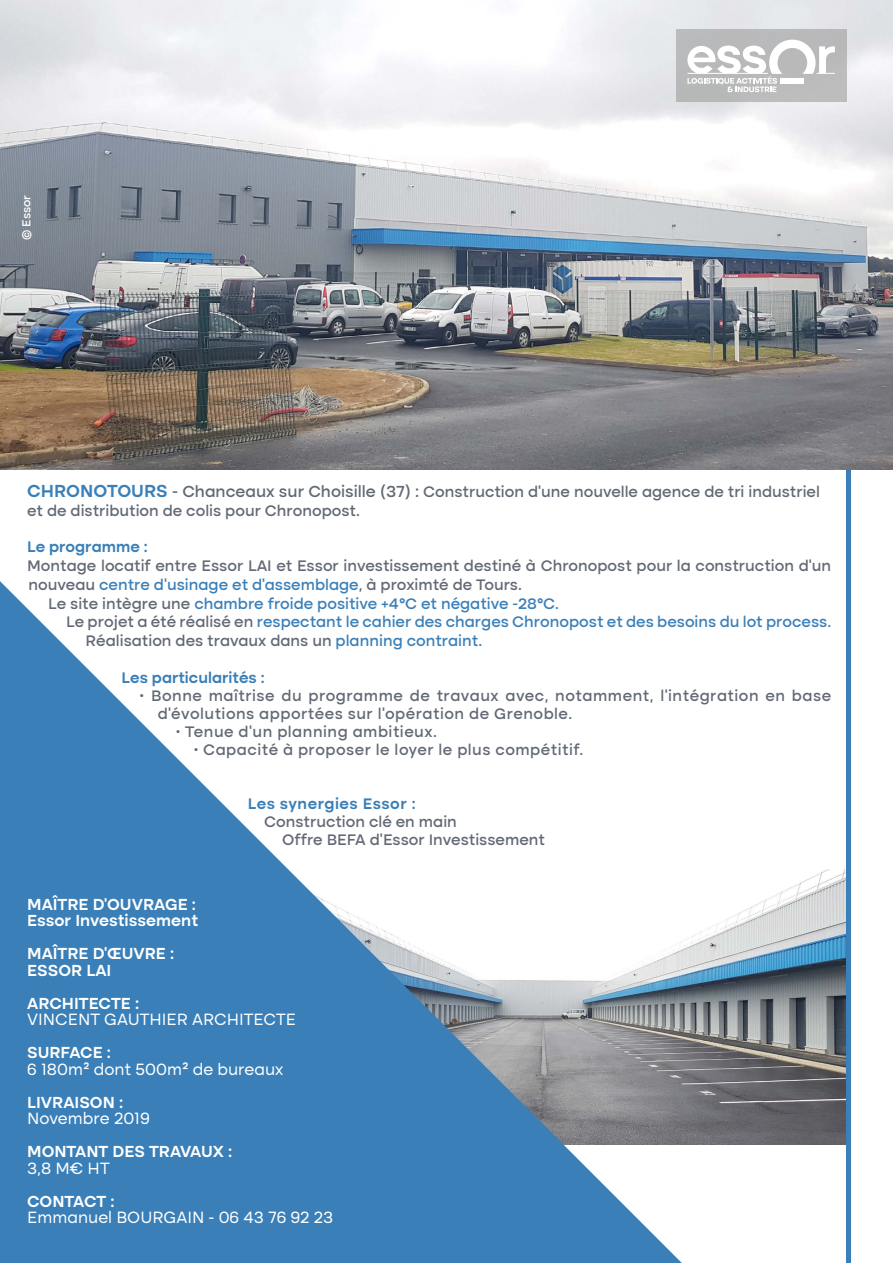
<style>
.page{position:relative;width:893px;height:1263px;background:#fff}
.page>*{position:absolute;margin:0;border:0;box-sizing:border-box;transform-origin:0 0}
.t1{font:600 16.5px/16.5px "Altone";color:#fff}
.t2{font:16.5px "Altone";color:#fff}
.t3{font:500 15.75px/18px "Altone";color:#626975}
.t4{font:500 15.75px "Altone";color:#3a7fb8}
.t5{font:500 15.75px/18px "Altone";letter-spacing:.03em;color:#626975}
.t6{font:600 15.75px "Altone";color:#3a7fb8}
.t7{font:600 15.75px "Altone";letter-spacing:.03em;color:#3a7fb8}
.t8{font:500 12px "Altone";color:#fff}
.s1{font-weight:600;font-size:18px;color:#3a7fb8}
.s2{font-size:16.5px}
.s3{color:#626975}
.s4{color:#3a7fb8}
</style>
<div class="page">
<img style="left:682px;top:869px;width:164px;height:276px">
<hr style="left:846px;top:0;width:4px;height:1263px;background:#3a7fb8">
<img style="left:0;top:0;width:893px;height:470px">
<svg style="left:0;top:581px;width:682px;height:682px;fill:#3b7fb8"></svg>
<div style="left:676px;top:30px;width:170px;height:72px;background:#b9babb"></div>
<svg style="left:687px;top:40px;width:148px;height:52px"></svg>
<p class="t8" style="left:21px;top:240px;width:47px;rotate:-90deg">© Essor</p>
<p class="t3" style="left:27px;top:483px;width:794px;line-height:18.9px"><span class="s1">CHRONOTOURS</span> <span class="s2">- Chanceaux sur Choisille (37) :</span> Construction d’une nouvelle agence de tri industriel et de distribution de colis pour Chronopost.</p>
<p class="t6" style="left:27px;top:539px;width:122px">Le programme :</p>
<p class="t3" style="left:27px;top:557px;width:805px">Montage locatif entre Essor LAI et Essor investissement destiné à Chronopost pour la construction d’un</p>
<p class="t4" style="left:29px;top:577px;width:495px"><span class="s3">nouveau</span> centre d’usinage et d’assemblage<span class="s3">, à proximté de Tours.</span></p>
<p class="t4" style="left:48px;top:596px;width:512px"><span class="s3">Le site intègre une</span> chambre froide positive +4°C et négative -28°C.</p>
<p class="t4" style="left:66px;top:615px;width:767px"><span class="s3">Le projet a été réalisé en</span> respectant le cahier des charges Chronopost et des besoins du lot process.</p>
<p class="t3" style="left:86px;top:633px;width:398px">Réalisation des travaux dans un <span class="s4">planning contraint.</span></p>
<p class="t6" style="left:122px;top:671px;width:145px">Les particularités :</p>
<p class="t5" style="left:158px;top:688px;width:675px;text-indent:-18px">• Bonne maîtrise du programme de travaux avec, notamment, l'intégration en base d'évolutions apportées sur l'opération de Grenoble.</p>
<p class="t5" style="left:176px;top:724px;width:263px">• Tenue d'un planning ambitieux.</p>
<p class="t5" style="left:194px;top:742px;width:391px">• Capacité à proposer le loyer le plus compétitif.</p>
<p class="t7" style="left:248px;top:797px;width:169px">Les synergies Essor :</p>
<p class="t3" style="left:282px;top:814px;width:264px;text-indent:-18px">Construction clé en main<br>Offre BEFA d'Essor Investissement</p>
<p class="t1" style="left:27px;top:897px;width:173px">MAÎTRE D’OUVRAGE :<br>Essor Investissement</p>
<p class="t1" style="left:27px;top:946px;width:149px">MAÎTRE D’ŒUVRE :<br>ESSOR LAI</p>
<p class="t1" style="left:27px;top:996px;width:113px">ARCHITECTE :</p>
<p class="t2" style="left:27px;top:1012px;width:270px">VINCENT GAUTHIER ARCHITECTE</p>
<p class="t1" style="left:27px;top:1045px;width:85px">SURFACE :</p>
<p class="t2" style="left:27px;top:1062px;width:258px">6 180m² dont 500m² de bureaux</p>
<p class="t1" style="left:27px;top:1095px;width:97px">LIVRAISON :</p>
<p class="t2" style="left:27px;top:1111px;width:124px">Novembre 2019</p>
<p class="t1" style="left:27px;top:1144px;width:207px">MONTANT DES TRAVAUX :</p>
<p class="t2" style="left:27px;top:1161px;width:84px">3,8 M€ HT</p>
<p class="t1" style="left:27px;top:1194px;width:89px">CONTACT :</p>
<p class="t2" style="left:27px;top:1210px;width:307px">Emmanuel BOURGAIN - 06 43 76 92 23</p>
</div>
